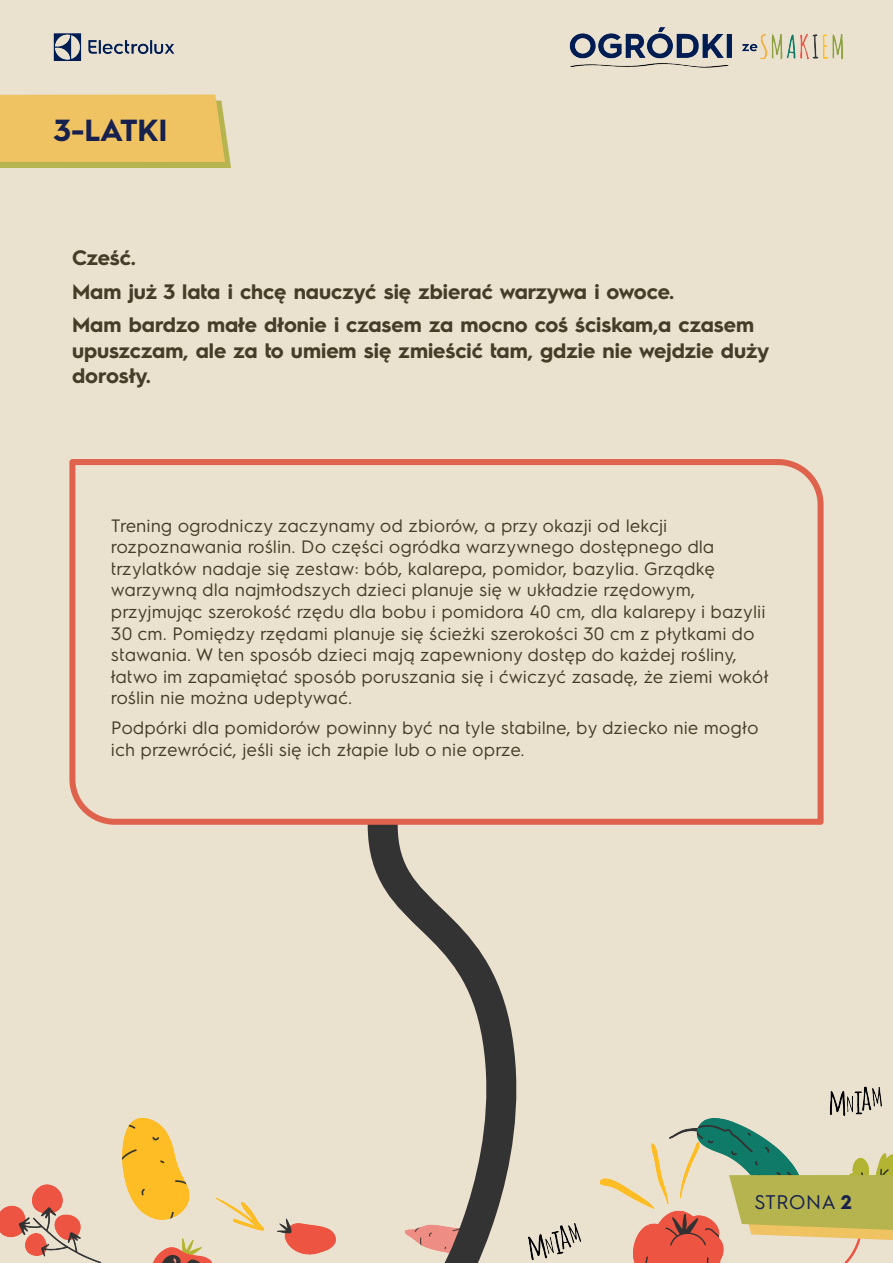
<style>
.page{position:relative;width:893px;height:1263px;background:#eae1ce}
.page>*{position:absolute;margin:0;border:0;box-sizing:border-box;transform-origin:0 0}
.t1{font:700 30.6px "Electrolux Sans";letter-spacing:-.005em;color:#17214e}
.t2{font:700 21px/25.2px "Electrolux Sans";color:#463d29}
.t3{font:19.8px "Electrolux Sans";color:#17214e}
.t4{font:18px/21.6px "Electrolux Sans";color:#463d29}
.s1{font-weight:700}
</style>
<div class="page">
<img style="left:0;top:27px;width:843px;height:68px">
<img style="left:0;top:1086px;width:893px;height:177px">
<svg style="left:0;top:126px;width:231px;height:42px;background:#b9b758"></svg>
<div style="left:0;top:95px;width:225px;height:67px;background:#efc262"></div>
<svg style="left:353px;top:828px;width:199px;height:435px"></svg>
<svg style="left:69px;top:459px;width:755px;height:369px"></svg>
<div style="left:739px;top:1184px;width:154px;height:74px;background:#eae1ce"></div>
<svg style="left:729px;top:1175px;width:164px;height:73px"></svg>
<p class="t1" style="left:54px;top:109px;width:115px">3-LATKI</p>
<p class="t2" style="left:72px;top:244px;width:65px">Cześć.</p>
<p class="t2" style="left:72px;top:277px;width:604px">Mam już 3 lata i chcę nauczyć się zbierać warzywa i owoce.</p>
<p class="t2" style="left:72px;top:311px;width:699px">Mam bardzo małe dłonie i czasem za mocno coś ściskam,a czasem upuszczam, ale za to umiem się zmieścić tam, gdzie nie wejdzie duży dorosły.</p>
<p class="t4" style="left:111px;top:513px;width:659px">Trening ogrodniczy zaczynamy od zbiorów, a przy okazji od lekcji rozpoznawania roślin. Do części ogródka warzywnego dostępnego dla trzylatków nadaje się zestaw: bób, kalarepa, pomidor, bazylia. Grządkę warzywną dla najmłodszych dzieci planuje się w układzie rzędowym, przyjmując szerokość rzędu dla bobu i pomidora 40 cm, dla kalarepy i bazylii 30 cm. Pomiędzy rzędami planuje się ścieżki szerokości 30 cm z płytkami do stawania. W ten sposób dzieci mają zapewniony dostęp do każdej rośliny, łatwo im zapamiętać sposób poruszania się i ćwiczyć zasadę, że ziemi wokół roślin nie można udeptywać.</p>
<p class="t4" style="left:111px;top:716px;width:649px">Podpórki dla pomidorów powinny być na tyle stabilne, by dziecko nie mogło ich przewrócić, jeśli się ich złapie lub o nie oprze.</p>
<p class="t3" style="left:754px;top:1188px;width:100px">STRONA <span class="s1">2</span></p>
</div>
